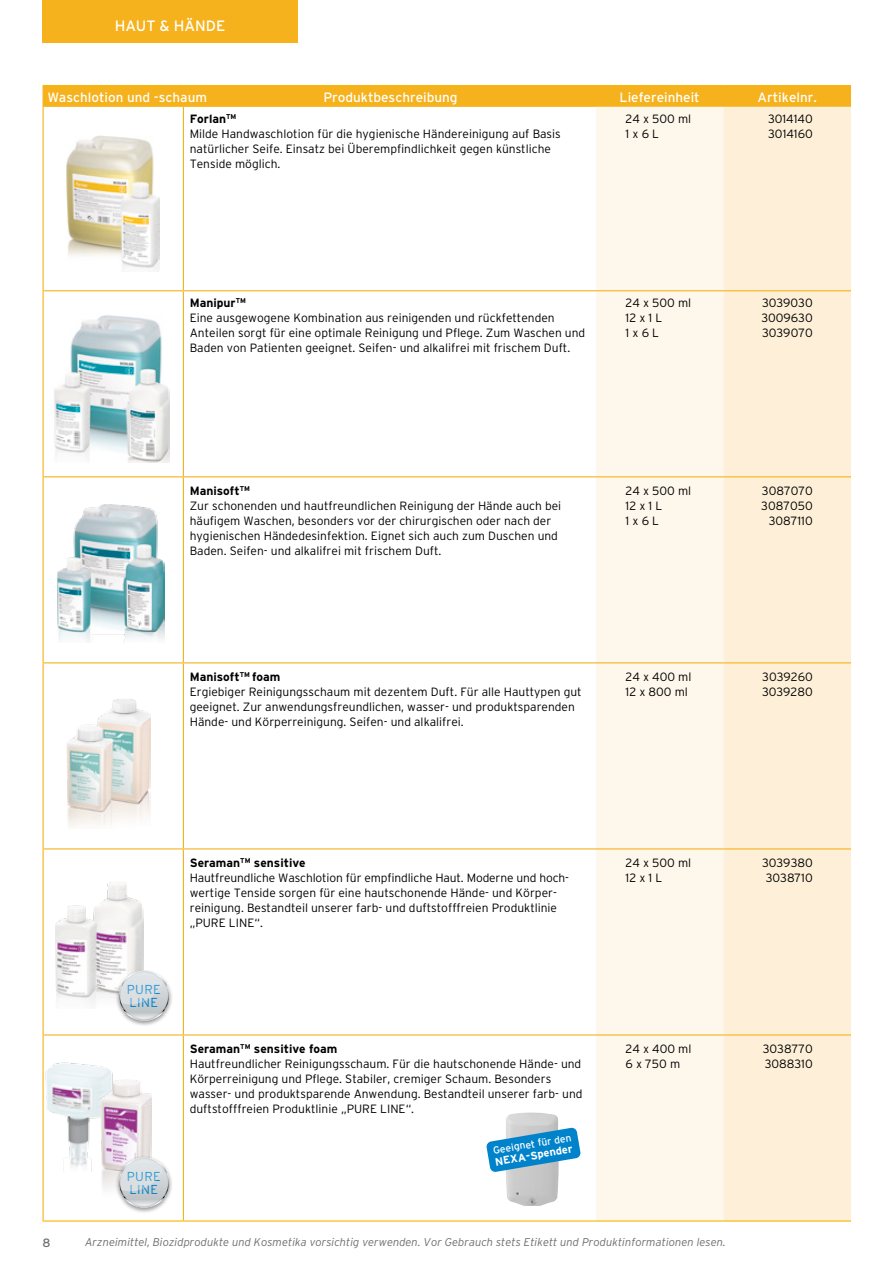
<style>
.page{position:relative;width:893px;height:1263px;background:#fff}
.page>*{position:absolute;margin:0;border:0;box-sizing:border-box;transform-origin:0 0}
.t1{font:15px "Interstate";color:#fff}
.Tabellenkopf{font:13.5px "Interstate";color:#fff}
.t2{font:300 12.9px/12.9px "Interstate";letter-spacing:.025em;color:#0082ca}
.Produktbeschreibung{font:300 12px/15px "Interstate";color:#000}
.Artikelnummer{font:300 12px "Interstate";color:#000}
.Lieferform{font:300 12px "Interstate";color:#000}
.Produktname{font:700 12px "Interstate";color:#000}
.t3{font:12px "Interstate";color:#6f6f6e}
.Fußnote{font:italic 300 11.25px "Interstate";color:#6f6f6e}
.t4{font:700 10.95px "Interstate";color:#fff}
.t5{font:10.2px "Interstate";color:#fff}
</style>
<div class="page">
<div style="left:596px;top:107px;width:127px;height:1113px;background:#fef7ec"></div>
<div style="left:723px;top:107px;width:128px;height:1113px;background:#fef0d8"></div>
<div style="left:43px;top:86px;width:808px;height:21px;background:#f6b21d"></div>
<hr style="left:43px;top:290px;width:140px;height:1px;background:#f6b21d">
<hr style="left:183px;top:290px;width:413px;height:1px;background:#f6b21d">
<hr style="left:43px;top:476px;width:140px;height:1px;background:#f6b21d">
<hr style="left:183px;top:476px;width:413px;height:1px;background:#f6b21d">
<hr style="left:43px;top:107px;width:1px;height:183px;background:#f6b21d">
<hr style="left:43px;top:291px;width:1px;height:185px;background:#f6b21d">
<hr style="left:43px;top:477px;width:1px;height:185px;background:#f6b21d">
<hr style="left:43px;top:663px;width:1px;height:185px;background:#f6b21d">
<hr style="left:43px;top:849px;width:1px;height:185px;background:#f6b21d">
<hr style="left:43px;top:1035px;width:1px;height:185px;background:#f6b21d">
<hr style="left:596px;top:290px;width:127px;height:1px;background:#f6b21d">
<hr style="left:723px;top:290px;width:128px;height:1px;background:#f6b21d">
<hr style="left:596px;top:476px;width:127px;height:1px;background:#f6b21d">
<hr style="left:723px;top:476px;width:128px;height:1px;background:#f6b21d">
<hr style="left:183px;top:107px;width:1px;height:183px;background:#f6b21d">
<hr style="left:183px;top:291px;width:1px;height:185px;background:#f6b21d">
<hr style="left:183px;top:477px;width:1px;height:185px;background:#f6b21d">
<hr style="left:183px;top:663px;width:1px;height:185px;background:#f6b21d">
<hr style="left:183px;top:849px;width:1px;height:185px;background:#f6b21d">
<hr style="left:183px;top:1035px;width:1px;height:185px;background:#f6b21d">
<hr style="left:43px;top:662px;width:140px;height:1px;background:#f6b21d">
<hr style="left:183px;top:662px;width:413px;height:1px;background:#f6b21d">
<hr style="left:596px;top:662px;width:127px;height:1px;background:#f6b21d">
<hr style="left:723px;top:662px;width:128px;height:1px;background:#f6b21d">
<hr style="left:43px;top:848px;width:140px;height:1px;background:#f6b21d">
<hr style="left:183px;top:848px;width:413px;height:1px;background:#f6b21d">
<hr style="left:596px;top:848px;width:127px;height:1px;background:#f6b21d">
<hr style="left:723px;top:848px;width:128px;height:1px;background:#f6b21d">
<hr style="left:43px;top:1034px;width:140px;height:1px;background:#f6b21d">
<hr style="left:183px;top:1034px;width:413px;height:1px;background:#f6b21d">
<hr style="left:596px;top:1034px;width:127px;height:1px;background:#f6b21d">
<hr style="left:723px;top:1034px;width:128px;height:1px;background:#f6b21d">
<hr style="left:43px;top:85px;width:140px;height:1px;background:#fab400">
<hr style="left:183px;top:85px;width:413px;height:1px;background:#fab400">
<hr style="left:596px;top:85px;width:127px;height:1px;background:#fab400">
<hr style="left:723px;top:85px;width:128px;height:1px;background:#fab400">
<hr style="left:43px;top:1220px;width:140px;height:1px;background:#fab400">
<hr style="left:183px;top:1220px;width:413px;height:1px;background:#fab400">
<hr style="left:596px;top:1220px;width:127px;height:1px;background:#fab400">
<hr style="left:723px;top:1220px;width:128px;height:1px;background:#fab400">
<img style="left:67px;top:135px;width:92px;height:135px">
<img style="left:54px;top:315px;width:115px;height:147px">
<img style="left:57px;top:504px;width:107px;height:138px">
<img style="left:66px;top:699px;width:85px;height:128px">
<img style="left:56px;top:882px;width:87px;height:122px">
<img style="left:42px;top:1058px;width:71px;height:114px">
<img style="left:101px;top:1080px;width:51px;height:110px">
<div style="left:115px;top:969px;width:58px;height:57px;background:#000;opacity:.4"></div>
<svg style="left:119px;top:971px;width:50px;height:49px"></svg>
<svg style="left:119px;top:971px;width:44px;height:33px"></svg>
<div style="left:119px;top:971px;width:50px;height:50px;border:2px solid #fff;border-radius:50%"></div>
<div style="left:115px;top:1156px;width:58px;height:57px;background:#000;opacity:.4"></div>
<svg style="left:119px;top:1158px;width:50px;height:49px"></svg>
<svg style="left:119px;top:1158px;width:44px;height:33px"></svg>
<div style="left:119px;top:1157px;width:50px;height:51px;border:2px solid #fff;border-radius:50%"></div>
<img style="left:506px;top:1112px;width:53px;height:94px">
<svg style="left:486px;top:1127px;width:95px;height:45px"></svg>
<div style="left:43px;top:0;width:255px;height:43px;background:#f6b21d"></div>
<p class="t1" style="left:115px;top:17px;width:112px">HAUT &amp; HÄNDE</p>
<p class="Tabellenkopf" style="left:47px;top:89px;width:161px">Waschlotion und -schaum</p>
<p class="Tabellenkopf" style="left:323px;top:89px;width:136px">Produktbeschreibung</p>
<p class="Tabellenkopf" style="left:620px;top:89px;width:82px">Liefereinheit</p>
<p class="Tabellenkopf" style="left:758px;top:89px;width:61px">Artikelnr.</p>
<p class="Produktname" style="left:190px;top:112px;width:48px">Forlan<sup>TM</sup></p>
<p class="Produktbeschreibung" style="left:190px;top:126px;width:373px">Milde Handwaschlotion für die hygienische Händereinigung auf Basis natürlicher Seife. Einsatz bei Überempfindlichkeit gegen künstliche<br>Tenside möglich.</p>
<p class="Lieferform" style="left:626px;top:112px;width:67px">24 x 500 ml</p>
<p class="Lieferform" style="left:626px;top:127px;width:35px">1 x 6 L</p>
<p class="Artikelnummer" style="left:768px;top:112px;width:46px">3014140</p>
<p class="Artikelnummer" style="left:768px;top:127px;width:46px">3014160</p>
<p class="Produktname" style="left:190px;top:296px;width:58px">Manipur<sup>TM</sup></p>
<p class="Produktbeschreibung" style="left:190px;top:310px;width:397px">Eine ausgewogene Kombination aus reinigenden und rückfettenden<br>Anteilen sorgt für eine optimale Reinigung und Pflege. Zum Waschen und<br>Baden von Patienten geeignet. Seifen- und alkalifrei mit frischem Duft.</p>
<p class="Lieferform" style="left:626px;top:296px;width:67px">24 x 500 ml</p>
<p class="Lieferform" style="left:626px;top:311px;width:38px">12 x 1 L</p>
<p class="Lieferform" style="left:626px;top:326px;width:35px">1 x 6 L</p>
<p class="Artikelnummer" style="left:762px;top:296px;width:52px">3039030</p>
<p class="Artikelnummer" style="left:761px;top:311px;width:53px">3009630</p>
<p class="Artikelnummer" style="left:762px;top:326px;width:52px">3039070</p>
<p class="Produktname" style="left:190px;top:484px;width:62px">Manisoft<sup>TM</sup></p>
<p class="Produktbeschreibung" style="left:190px;top:498px;width:373px">Zur schonenden und hautfreundlichen Reinigung der Hände auch bei häufigem Waschen, besonders vor der chirurgischen oder nach der hygienischen Händedesinfektion. Eignet sich auch zum Duschen und Baden. Seifen- und alkalifrei mit frischem Duft.</p>
<p class="Lieferform" style="left:626px;top:484px;width:67px">24 x 500 ml</p>
<p class="Lieferform" style="left:626px;top:499px;width:38px">12 x 1 L</p>
<p class="Lieferform" style="left:626px;top:514px;width:35px">1 x 6 L</p>
<p class="Produktname" style="left:190px;top:670px;width:92px">Manisoft<sup>TM</sup> foam</p>
<p class="Produktbeschreibung" style="left:190px;top:684px;width:393px">Ergiebiger Reinigungsschaum mit dezentem Duft. Für alle Hauttypen gut geeignet. Zur anwendungsfreundlichen, wasser- und produktsparenden<br>Hände- und Körperreinigung. Seifen- und alkalifrei.</p>
<p class="Lieferform" style="left:626px;top:670px;width:67px">24 x 400 ml</p>
<p class="Lieferform" style="left:626px;top:685px;width:64px">12 x 800 ml</p>
<p class="Artikelnummer" style="left:762px;top:484px;width:52px">3087070</p>
<p class="Artikelnummer" style="left:761px;top:499px;width:53px">3087050</p>
<p class="Artikelnummer" style="left:769px;top:514px;width:45px">3087110</p>
<p class="Artikelnummer" style="left:762px;top:670px;width:52px">3039260</p>
<p class="Artikelnummer" style="left:762px;top:685px;width:52px">3039280</p>
<p class="t3" style="left:43px;top:1235px;width:10px">8</p>
<p class="t2" style="left:127px;top:982px;width:35px">PURE<br>LINE</p>
<p class="t2" style="left:127px;top:1169px;width:35px">PURE<br>LINE</p>
<p class="Produktname" style="left:190px;top:856px;width:117px">Seraman<sup>TM</sup> sensitive</p>
<p class="Produktbeschreibung" style="left:190px;top:870px;width:380px">Hautfreundliche Waschlotion für empfindliche Haut. Moderne und hoch&shy;wertige Tenside sorgen für eine hautschonende Hände- und Körper&shy;reinigung. Bestandteil unserer farb- und duftstofffreien Produktlinie „PURE LINE“.</p>
<p class="Produktname" style="left:190px;top:1042px;width:149px">Seraman<sup>TM</sup> sensitive foam</p>
<p class="Produktbeschreibung" style="left:190px;top:1056px;width:394px">Hautfreundlicher Reinigungsschaum. Für die hautschonende Hände- und Körperreinigung und Pflege. Stabiler, cremiger Schaum. Besonders wasser- und produktsparende Anwendung. Bestandteil unserer farb- und duftstofffreien Produktlinie „PURE LINE“.</p>
<p class="t5" style="left:492px;top:1145px;width:81px;rotate:-10deg">Geeignet für den</p>
<p class="t4" style="left:494px;top:1156px;width:80px;rotate:-10deg">NEXA-Spender</p>
<p class="Lieferform" style="left:626px;top:856px;width:67px">24 x 500 ml</p>
<p class="Lieferform" style="left:626px;top:871px;width:38px">12 x 1 L</p>
<p class="Lieferform" style="left:626px;top:1042px;width:67px">24 x 400 ml</p>
<p class="Lieferform" style="left:626px;top:1057px;width:56px">6 x 750 m</p>
<p class="Fußnote" style="left:85px;top:1236px;width:642px">Arzneimittel, Biozidprodukte und Kosmetika vorsichtig verwenden. Vor Gebrauch stets Etikett und Produktinformationen lesen.</p>
<p class="Artikelnummer" style="left:762px;top:856px;width:52px">3039380</p>
<p class="Artikelnummer" style="left:766px;top:871px;width:48px">3038710</p>
<p class="Artikelnummer" style="left:763px;top:1042px;width:51px">3038770</p>
<p class="Artikelnummer" style="left:765px;top:1057px;width:49px">3088310</p>
</div>
